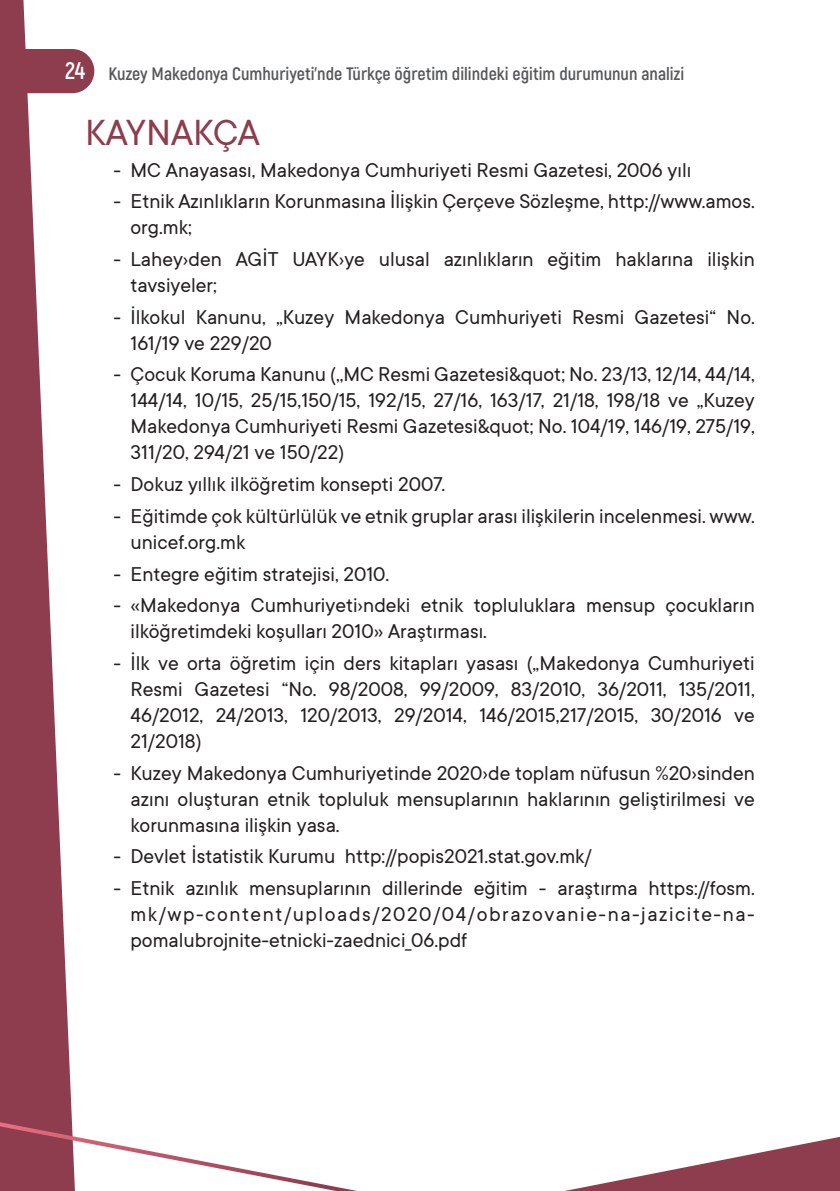
<style>
.page{position:relative;width:840px;height:1191px;background:#fff}
.page>*{position:absolute;margin:0;border:0;box-sizing:border-box;transform-origin:0 0}
.Naslov{font:40px "TT Commons";color:#8d3d4d}
.t1{font:22px/26px "TT Commons";color:#231f20}
.t2{font:700 18px "Akrobat";color:#57585a}
.s1{font-size:24px;color:#fff}
</style>
<div class="page">
<svg style="left:0;top:0;width:75px;height:1116px;fill:#8d3d4d"></svg>
<svg style="left:0;top:1116px;width:357px;height:75px"></svg>
<svg style="left:565px;top:1137px;width:274px;height:54px"></svg>
<div style="left:0;top:49px;width:94px;height:44px;background:#8d3d4d"></div>
<p class="t2" style="left:65px;top:62px;width:620px"><span class="s1">24</span> Kuzey Makedonya Cumhuriyeti’nde Türkçe öğretim dilindeki eğitim durumunun analizi</p>
<p class="Naslov" style="left:85px;top:108px;width:176px">KAYNAKÇA</p>
<p class="t1" style="left:113px;top:156px;width:579px">- MC Anayasası, Makedonya Cumhuriyeti Resmi Gazetesi, 2006 yılı</p>
<p class="t1" style="left:130px;top:188px;width:625px;text-indent:-17px">- Etnik Azınlıkların Korunmasına İlişkin Çerçeve Sözleşme, http://www.amos. org.mk;</p>
<p class="t1" style="left:130px;top:245px;width:625px;text-indent:-17px">- Lahey›den AGİT UAYK›ye ulusal azınlıkların eğitim haklarına ilişkin tavsiyeler;</p>
<p class="t1" style="left:130px;top:303px;width:625px;text-indent:-17px">- İlkokul Kanunu, „Kuzey Makedonya Cumhuriyeti Resmi Gazetesi“ No.<br>161/19 ve 229/20</p>
<p class="t1" style="left:130px;top:361px;width:625px;text-align:justify;text-indent:-17px">- Çocuk Koruma Kanunu (,,MC Resmi Gazetesi&amp;quot; No. 23/13, 12/14, 44/14, 144/14, 10/15, 25/15,150/15, 192/15, 27/16, 163/17, 21/18, 198/18 ve „Kuzey Makedonya Cumhuriyeti Resmi Gazetesi&amp;quot; No. 104/19, 146/19, 275/19, 311/20, 294/21 ve 150/22)</p>
<p class="t1" style="left:113px;top:470px;width:333px">- Dokuz yıllık ilköğretim konsepti 2007.</p>
<p class="t1" style="left:130px;top:502px;width:625px;text-indent:-17px">- Eğitimde çok kültürlülük ve etnik gruplar arası ilişkilerin incelenmesi. www. unicef.org.mk</p>
<p class="t1" style="left:113px;top:560px;width:277px">- Entegre eğitim stratejisi, 2010.</p>
<p class="t1" style="left:130px;top:591px;width:625px;text-indent:-17px">- «Makedonya Cumhuriyeti›ndeki etnik topluluklara mensup çocukların ilköğretimdeki koşulları 2010» Araştırması.</p>
<p class="t1" style="left:130px;top:649px;width:625px;text-align:justify;text-indent:-17px">- İlk ve orta öğretim için ders kitapları yasası („Makedonya Cumhuriyeti Resmi Gazetesi “No. 98/2008, 99/2009, 83/2010, 36/2011, 135/2011, 46/2012, 24/2013, 120/2013, 29/2014, 146/2015,217/2015, 30/2016 ve 21/2018)</p>
<p class="t1" style="left:130px;top:759px;width:625px;text-align:justify;text-indent:-17px">- Kuzey Makedonya Cumhuriyetinde 2020›de toplam nüfusun %20›sinden azını oluşturan etnik topluluk mensuplarının haklarının geliştirilmesi ve korunmasına ilişkin yasa.</p>
<p class="t1" style="left:113px;top:842px;width:479px">- Devlet İstatistik Kurumu http://popis2021.stat.gov.mk/</p>
<p class="t1" style="left:130px;top:874px;width:625px;text-align:justify;text-indent:-17px">- Etnik azınlık mensuplarının dillerinde eğitim - araştırma https://fosm. mk/wp-content/uploads/2020/04/obrazovanie-na-jazicite-na&shy;pomalubrojnite-etnicki-zaednici_06.pdf</p>
</div>
